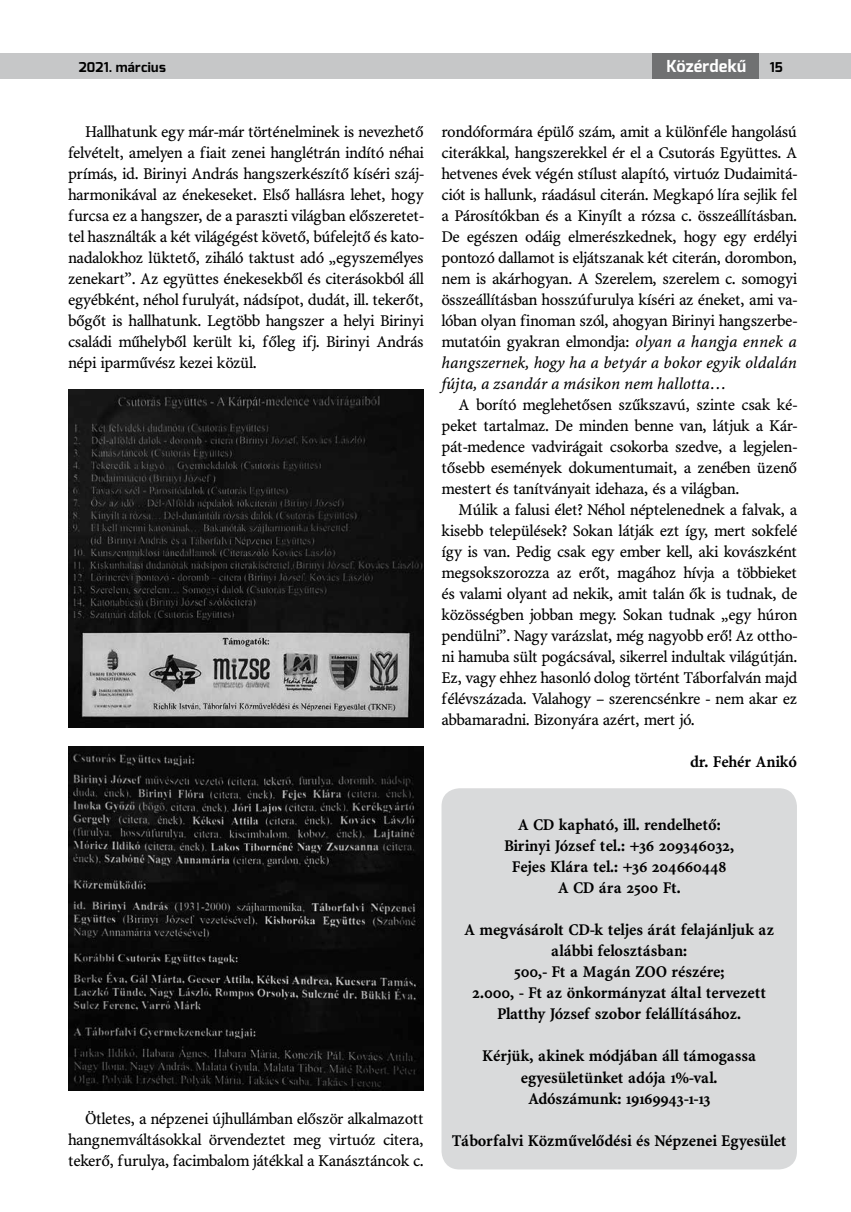
<style>
.page{position:relative;width:851px;height:1212px;background:#fff}
.page>*{position:absolute;margin:0;border:0;box-sizing:border-box;transform-origin:0 0}
.t1{font:16.5px/21px "Minion PFL";color:#000;text-align:justify}
.t2{font:700 16.5px/21px "Minion PFL";color:#000;text-align:center}
.t3{font:700 16.5px "Exo";letter-spacing:.01em;color:#fff}
.t4{font:700 13.5px "Exo";letter-spacing:.02em;color:#000}
.s1{font-style:italic}
</style>
<div class="page">
<div style="left:441px;top:788px;width:355px;height:381px;background:#d9dadb;border-radius:18px"></div>
<div style="left:0;top:53px;width:850px;height:26px;background:#c6c7c8"></div>
<div style="left:652px;top:53px;width:107px;height:26px;background:#707172"></div>
<img style="left:68px;top:389px;width:355px;height:339px">
<img style="left:68px;top:746px;width:355px;height:345px">
<p class="t4" style="left:79px;top:58px;width:89px">2021. március</p>
<p class="t3" style="left:666px;top:55px;width:81px">Közérdekű</p>
<p class="t4" style="left:769px;top:58px;width:15px">15</p>
<p class="t1" style="left:68px;top:122px;width:357px;text-indent:17px">Hallhatunk egy már-már történelminek is nevezhető felvételt, amelyen a fiait zenei hanglétrán indító néhai prímás, id. Birinyi András hangszerkészítő kíséri száj&shy;harmonikával az énekeseket. Első hallásra lehet, hogy furcsa ez a hangszer, de a paraszti világban előszeretet&shy;tel használták a két világégést követő, búfelejtő és kato&shy;nadalokhoz lüktető, ziháló taktust adó „egyszemélyes zenekart”. Az együttes énekesekből és citerásokból áll egyébként, néhol furulyát, nádsípot, dudát, ill. tekerőt, bőgőt is hallhatunk. Legtöbb hangszer a helyi Birinyi családi műhelyből került ki, főleg ifj. Birinyi András népi iparművész kezei közül.</p>
<p class="t1" style="left:441px;top:122px;width:357px">rondóformára épülő szám, amit a különféle hangolású citerákkal, hangszerekkel ér el a Csutorás Együttes. A hetvenes évek végén stílust alapító, virtuóz Dudaimitá&shy;ciót is hallunk, ráadásul citerán. Megkapó líra sejlik fel a Párosítókban és a Kinyílt a rózsa c. összeállításban.<br>De egészen odáig elmerészkednek, hogy egy erdélyi pontozó dallamot is eljátszanak két citerán, dorombon, nem is akárhogyan. A Szerelem, szerelem c. somogyi összeállításban hosszúfurulya kíséri az éneket, ami va&shy;lóban olyan finoman szól, ahogyan Birinyi hangszerbe&shy;mutatóin gyakran elmondja: <span class="s1">olyan a hangja ennek a hangszernek, hogy ha a betyár a bokor egyik oldalán fújta, a zsandár a másikon nem hallotta…</span></p>
<p class="t1" style="left:441px;top:395px;width:357px;text-indent:17px">A borító meglehetősen szűkszavú, szinte csak ké&shy;peket tartalmaz. De minden benne van, látjuk a Kár&shy;pát-medence vadvirágait csokorba szedve, a legjelen&shy;tősebb események dokumentumait, a zenében üzenő mestert és tanítványait idehaza, és a világban.</p>
<p class="t1" style="left:441px;top:500px;width:357px;text-indent:17px">Múlik a falusi élet? Néhol néptelenednek a falvak, a kisebb települések? Sokan látják ezt így, mert sokfelé így is van. Pedig csak egy ember kell, aki kovászként megsokszorozza az erőt, magához hívja a többieket és valami olyant ad nekik, amit talán ők is tudnak, de közösségben jobban megy. Sokan tudnak „egy húron pendülni”. Nagy varázslat, még nagyobb erő! Az ottho&shy;ni hamuba sült pogácsával, sikerrel indultak világútján.<br>Ez, vagy ehhez hasonló dolog történt Táborfalván majd félévszázada. Valahogy – szerencsénkre - nem akar ez abbamaradni. Bizonyára azért, mert jó.</p>
<p class="t2" style="left:690px;top:752px;width:108px">dr. Fehér Anikó</p>
<p class="t1" style="left:68px;top:1109px;width:357px;text-indent:17px">Ötletes, a népzenei újhullámban először alkalmazott hangnemváltásokkal örvendeztet meg virtuóz citera, tekerő, furulya, facimbalom játékkal a Kanásztáncok c.</p>
<p class="t2" style="left:504px;top:815px;width:231px">A CD kapható, ill. rendelhető:<br>Birinyi József tel.: +36 209346032,<br>Fejes Klára tel.: +36 204660448<br>A CD ára 2500 Ft.</p>
<p class="t2" style="left:464px;top:920px;width:311px">A megvásárolt CD-k teljes árát felajánljuk az alábbi felosztásban:<br>500,- Ft a Magán ZOO részére;<br>2.000, - Ft az önkormányzat által tervezett Platthy József szobor felállításához.</p>
<p class="t2" style="left:482px;top:1046px;width:276px">Kérjük, akinek módjában áll támogassa egyesületünket adója 1%-val.<br>Adószámunk: 19169943-1-13</p>
<p class="t2" style="left:452px;top:1130px;width:336px">Táborfalvi Közművelődési és Népzenei Egyesület</p>
</div>
